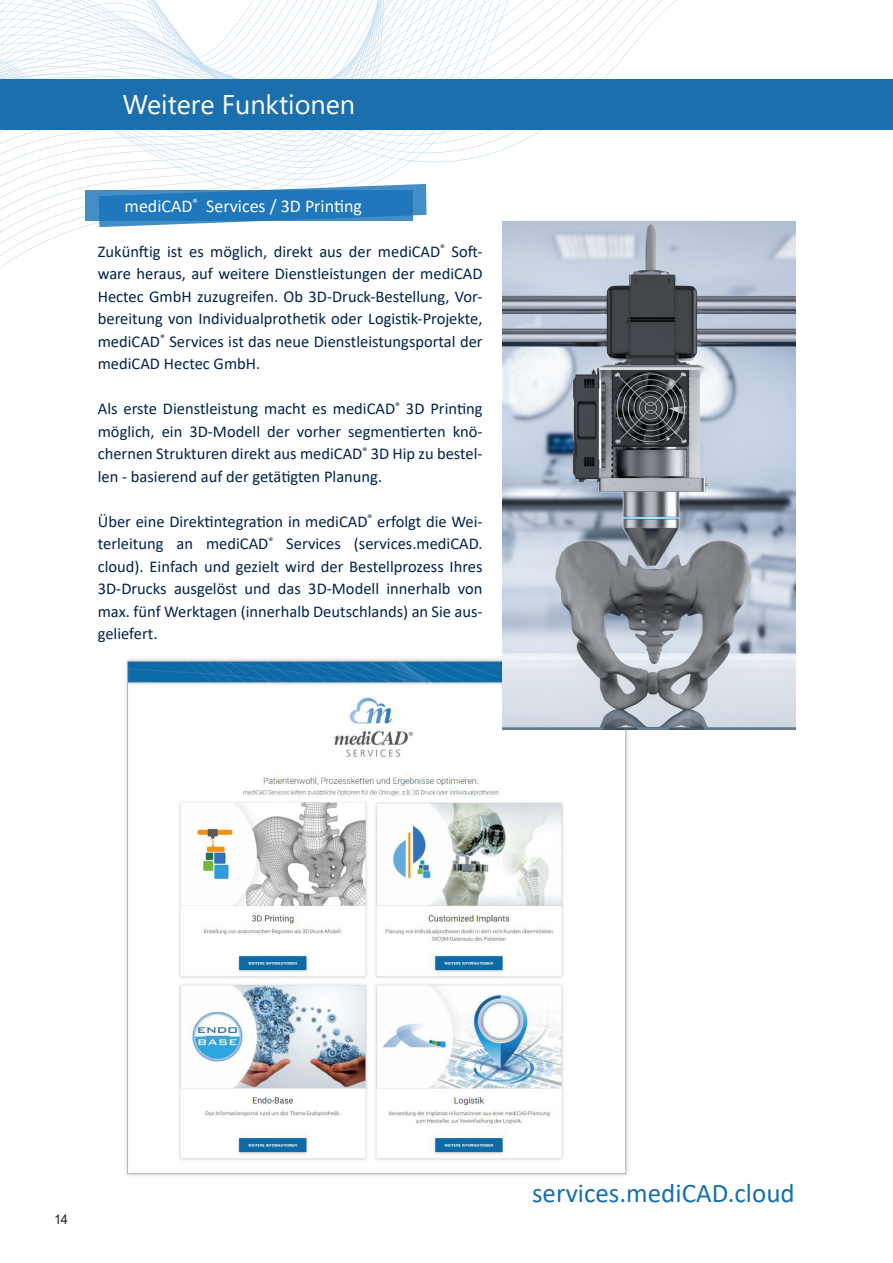
<style>
.page{position:relative;width:893px;height:1263px;background:#fff}
.page>*{position:absolute;margin:0;border:0;box-sizing:border-box;transform-origin:0 0}
.Hectec_-_Fliestext{font:27px "Calibri";color:#1570ad}
.Überschrift_Header{font:27px "Segoe UI";color:#fff}
.Hectec_-_Fliestext-2{font:18px "Calibri";color:#fff}
.Hectec_-_Fliestext-3{font:16.5px/22.5px "Calibri";color:#02234a;text-align:justify}
.t1{font:13.5px "Arial";color:#231f20;scale:.95 1}
</style>
<div class="page">
<svg style="left:0;top:0;width:643px;height:269px"></svg>
<div style="left:0;top:79px;width:893px;height:50px;background:#1a6fac"></div>
<div style="left:85px;top:190px;width:327px;height:31px;background:#448ec7"></div>
<svg style="left:99px;top:184px;width:328px;height:43px"></svg>
<div style="left:122px;top:655px;width:510px;height:524px;background:#231f20;opacity:.2"></div>
<img style="left:129px;top:663px;width:495px;height:509px">
<img style="left:502px;top:222px;width:293px;height:507px">
<p class="Überschrift_Header" style="left:123px;top:79px;width:234px">Weitere Funktionen</p>
<p class="Hectec_-_Fliestext-2" style="left:125px;top:193px;width:239px">mediCAD<sup>®</sup> Services / 3D Printing</p>
<p class="Hectec_-_Fliestext-3" style="left:98px;top:239px;width:386px">Zukünftig ist es möglich, direkt aus der mediCAD<sup>®</sup> Soft&shy;ware heraus, auf weitere Dienstleistungen der mediCAD Hectec GmbH zuzugreifen. Ob 3D-Druck-Bestellung, Vor&shy;bereitung von Individualprothetik oder Logistik-Projekte, mediCAD<sup>®</sup> Services ist das neue Dienstleistungsportal der mediCAD Hectec GmbH.</p>
<p class="Hectec_-_Fliestext-3" style="left:98px;top:397px;width:386px">Als erste Dienstleistung macht es mediCAD<sup>®</sup> 3D Printing möglich, ein 3D-Modell der vorher segmentierten knö&shy;chernen Strukturen direkt aus mediCAD<sup>®</sup> 3D Hip zu bestel&shy;len - basierend auf der getätigten Planung.</p>
<p class="Hectec_-_Fliestext-3" style="left:98px;top:509px;width:386px">Über eine Direktintegration in mediCAD<sup>®</sup> erfolgt die Wei&shy;terleitung an mediCAD<sup>®</sup> Services (services.mediCAD. cloud). Einfach und gezielt wird der Bestellprozess Ihres 3D-Drucks ausgelöst und das 3D-Modell innerhalb von max. fünf Werktagen (innerhalb Deutschlands) an Sie aus&shy;geliefert.</p>
<p class="t1" style="left:54px;top:1210px;width:16px">14</p>
<p class="Hectec_-_Fliestext" style="left:532px;top:1174px;width:264px">services.mediCAD.cloud</p>
</div>
